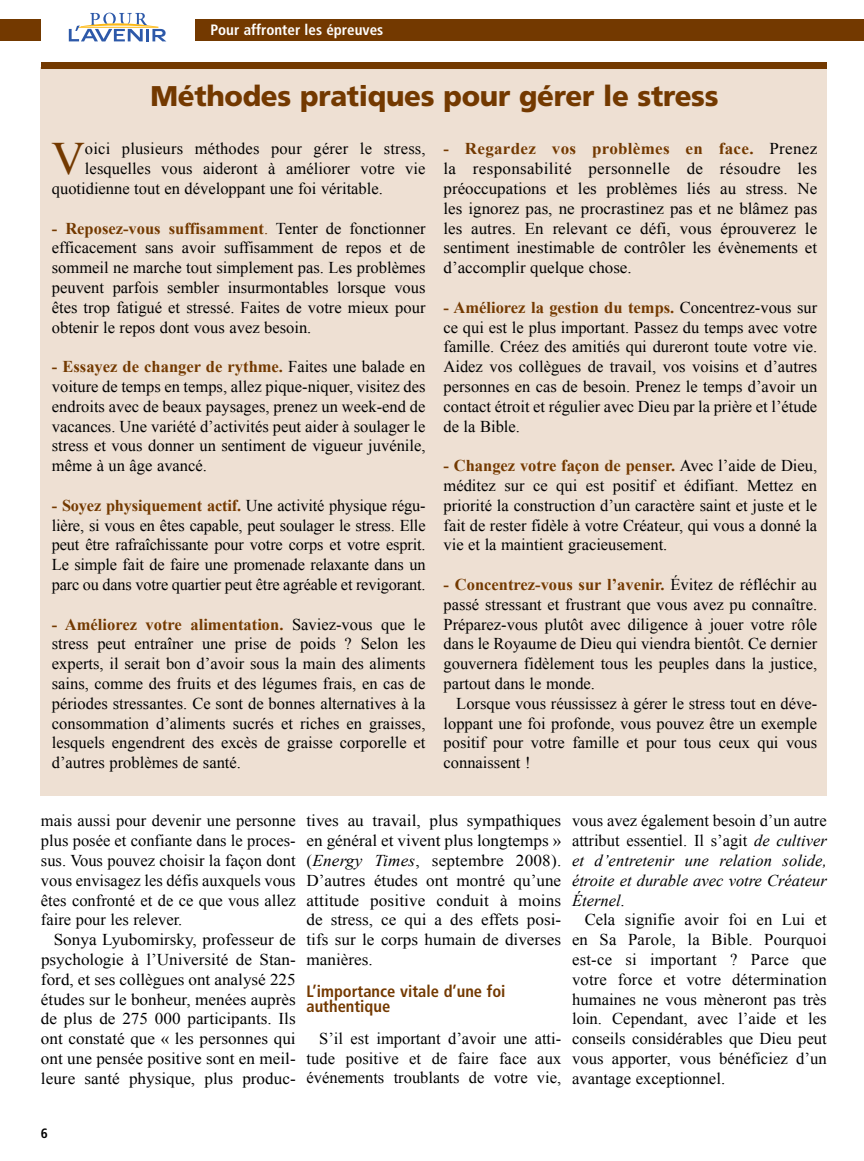
<style>
.page{position:relative;width:864px;height:1161px;background:#fff}
.page>*{position:absolute;margin:0;border:0;box-sizing:border-box;transform-origin:0 0}
.t1{font:46.35px "Times New Roman";color:#733900}
.t2{font:900 28.5px "Frutiger";letter-spacing:-.01em;color:#733900}
.t3{font:16.5px/19.8px "Times New Roman";color:#000;text-align:justify}
.t4{font:16.5px/19.8px "Times New Roman";color:#000;text-align:justify;scale:1.04 1}
.t5{font:italic 16.5px/19.8px "Times New Roman";color:#000;text-align:justify}
.t6{font:700 condensed 16.5px/15px "Frutiger";color:#733900}
.t7{font:700 condensed 15px "Frutiger";color:#fff}
.t8{font:700 condensed 13.5px "Frutiger";color:#000}
.s1{font-weight:700;color:#733900}
.s2{color:#733900}
.s3{font-style:italic}
.s4{font-style:normal}
</style>
<div class="page">
<div style="left:0;top:19px;width:864px;height:22px;background:#733900"></div>
<div style="left:41px;top:13px;width:153px;height:39px;background:#fff"></div>
<svg style="left:69px;top:13px;width:97px;height:28px"></svg>
<div style="left:41px;top:67px;width:786px;height:728px;background:#eee0d3"></div>
<div style="left:41px;top:63px;width:786px;height:6px;background:#733900"></div>
<p class="t7" style="left:210px;top:21px;width:174px">Pour affronter les épreuves</p>
<h2 class="t2" style="left:150px;top:79px;width:570px">Méthodes pratiques pour gérer le stress</h2>
<h1 class="t1" style="left:51px;top:126px;width:35px">V</h1>
<p class="t3" style="left:85px;top:138px;width:342px">oici plusieurs méthodes pour gérer le stress,</p>
<p class="t3" style="left:85px;top:158px;width:342px">lesquelles vous aideront à améliorer votre vie</p>
<p class="t3" style="left:52px;top:178px;width:333px">quotidienne tout en développant une foi véritable.</p>
<p class="t3" style="left:52px;top:218px;width:375px"><span class="s1">- Reposez-vous suffisamment</span><span class="s2">.</span> Tenter de fonctionner efficacement sans avoir suffisamment de repos et de sommeil ne marche tout simplement pas. Les problèmes peuvent parfois sembler insurmontables lorsque vous êtes trop fatigué et stressé. Faites de votre mieux pour obtenir le repos dont vous avez besoin.</p>
<p class="t3" style="left:52px;top:356px;width:375px"><span class="s1">- Essayez de changer de rythme.</span> Faites une balade en voiture de temps en temps, allez pique-niquer, visitez des endroits avec de beaux paysages, prenez un week-end de vacances. Une variété d’activités peut aider à soulager le stress et vous donner un sentiment de vigueur juvénile, même à un âge avancé.</p>
<p class="t3" style="left:52px;top:495px;width:375px"><span class="s1">- Soyez physiquement actif.</span> Une activité physique régu&shy;lière, si vous en êtes capable, peut soulager le stress. Elle peut être rafraîchissante pour votre corps et votre esprit.<br>Le simple fait de faire une promenade relaxante dans un parc ou dans votre quartier peut être agréable et revigorant.</p>
<p class="t3" style="left:52px;top:614px;width:375px"><span class="s1">- Améliorez votre alimentation.</span> Saviez-vous que le stress peut entraîner une prise de poids ? Selon les experts, il serait bon d’avoir sous la main des aliments sains, comme des fruits et des légumes frais, en cas de périodes stressantes. Ce sont de bonnes alternatives à la consommation d’aliments sucrés et riches en graisses, lesquels engendrent des excès de graisse corporelle et d’autres problèmes de santé.</p>
<p class="t3" style="left:444px;top:138px;width:375px"><span class="s1">- Regardez vos problèmes en face.</span> Prenez la responsabilité personnelle de résoudre les préoccupations et les problèmes liés au stress. Ne les ignorez pas, ne procrastinez pas et ne blâmez pas les autres. En relevant ce défi, vous éprouverez le sentiment inestimable de contrôler les évènements et d’accomplir quelque chose.</p>
<p class="t3" style="left:444px;top:297px;width:375px"><span class="s1">- Améliorez la gestion du temps.</span> Concentrez-vous sur ce qui est le plus important. Passez du temps avec votre famille. Créez des amitiés qui dureront toute votre vie.<br>Aidez vos collègues de travail, vos voisins et d’autres personnes en cas de besoin. Prenez le temps d’avoir un contact étroit et régulier avec Dieu par la prière et l’étude de la Bible.</p>
<p class="t3" style="left:444px;top:455px;width:375px"><span class="s1">- Changez votre façon de penser.</span> Avec l’aide de Dieu, méditez sur ce qui est positif et édifiant. Mettez en priorité la construction d’un caractère saint et juste et le fait de rester fidèle à votre Créateur, qui vous a donné la vie et la maintient gracieusement.</p>
<p class="t3" style="left:444px;top:574px;width:375px"><span class="s1">- Concentrez-vous sur l’avenir.</span> Évitez de réfléchir au passé stressant et frustrant que vous avez pu connaître.<br>Préparez-vous plutôt avec diligence à jouer votre rôle dans le Royaume de Dieu qui viendra bientôt. Ce dernier gouvernera fidèlement tous les peuples dans la justice, partout dans le monde.</p>
<p class="t3" style="left:444px;top:693px;width:375px;text-indent:13px">Lorsque vous réussissez à gérer le stress tout en déve&shy;loppant une foi profonde, vous pouvez être un exemple positif pour votre famille et pour tous ceux qui vous connaissent !</p>
<p class="t3" style="left:41px;top:810px;width:256px">mais aussi pour devenir une personne plus posée et confiante dans le proces&shy;sus. Vous pouvez choisir la façon dont vous envisagez les défis auxquels vous êtes confronté et de ce que vous allez faire pour les relever.</p>
<p class="t4" style="left:41px;top:929px;width:246px;text-indent:13px">Sonya Lyubomirsky, professeur de psychologie à l’Université de Stan&shy;ford, et ses collègues ont analysé 225 études sur le bonheur, menées auprès de plus de 275 000 participants. Ils ont constaté que « les personnes qui ont une pensée positive sont en meil&shy;leure santé physique, plus produc-</p>
<p class="t4" style="left:307px;top:810px;width:246px">tives au travail, plus sympathiques en général et vivent plus longtemps » (<span class="s3">Energy Times</span>, septembre 2008).<br>D’autres études ont montré qu’une attitude positive conduit à moins de stress, ce qui a des effets posi&shy;tifs sur le corps humain de diverses manières.</p>
<p class="t6" style="left:307px;top:984px;width:201px">L’importance vitale d’une foi authentique</p>
<p class="t3" style="left:307px;top:1028px;width:256px;text-indent:13px">S’il est important d’avoir une atti&shy;tude positive et de faire face aux événements troublants de votre vie,</p>
<p class="t5" style="left:572px;top:811px;width:256px"><span class="s4">vous avez également besoin d’un autre attribut essentiel. Il s’agit</span> de cultiver et d’entretenir une relation solide, étroite et durable avec votre Créateur Éternel<span class="s4">.</span></p>
<p class="t3" style="left:572px;top:909px;width:256px;text-indent:13px">Cela signifie avoir foi en Lui et en Sa Parole, la Bible. Pourquoi est-ce si important ? Parce que votre force et votre détermination humaines ne vous mèneront pas très loin. Cependant, avec l’aide et les conseils considérables que Dieu peut vous apporter, vous bénéficiez d’un avantage exceptionnel.</p>
<p class="t8" style="left:41px;top:1126px;width:9px">6</p>
</div>
